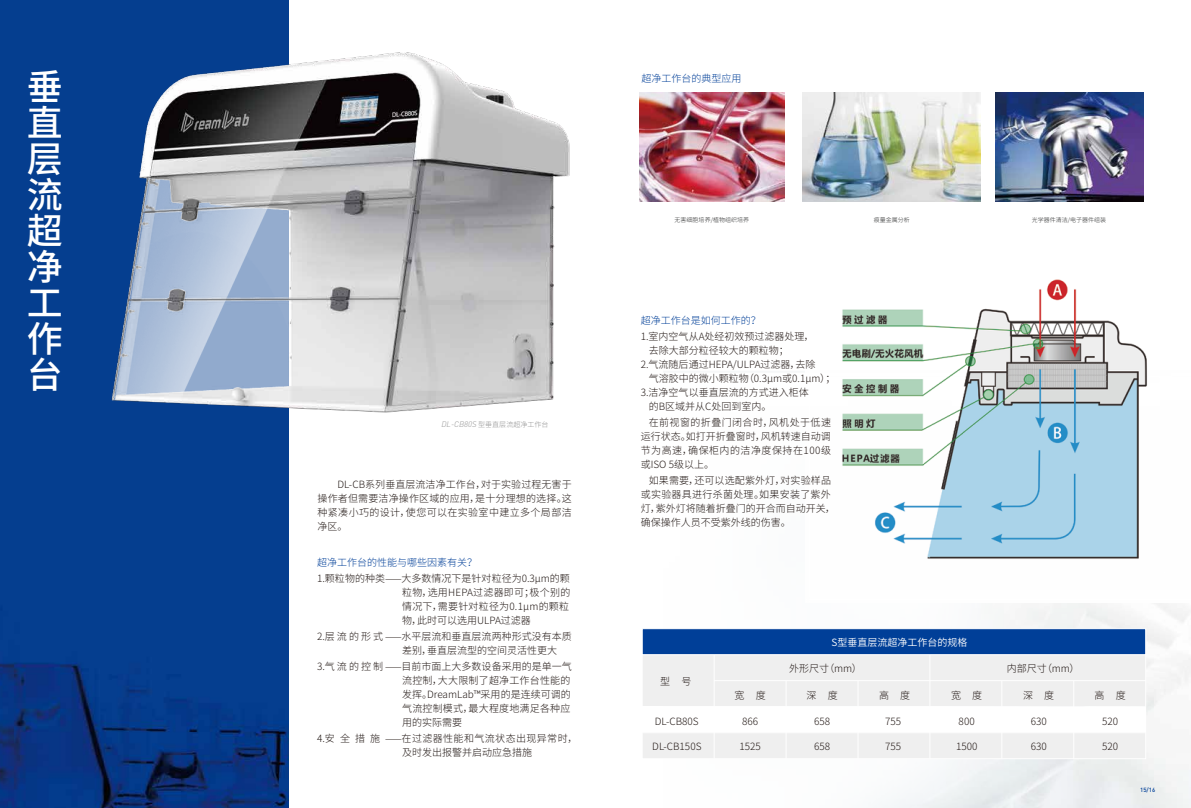
<style>
.page{position:relative;width:1191px;height:808px;background:#fff}
.page>*{position:absolute;margin:0;border:0;box-sizing:border-box;transform-origin:0 0}
.t1{font:500 36px/36px "Source Han Sans CN";color:#fff;text-align:justify}
.t2{font:300 10px/14px "Source Han Sans CN";color:#221815}
.t3{font:300 10px "Source Han Sans CN";color:#003f98}
.t4{font:300 10px/14px "Source Han Sans CN";letter-spacing:.04em;color:#221815}
.t5{font:10px "Source Han Sans CN";color:#fff}
.t6{font:300 7px "Source Han Sans CN";color:#919191}
.t7{font:300 6px "Source Han Sans CN";color:#2a2b2b}
.t8{font:500 6px "DIN Pro";color:#003f98}
.s1{font-family:"DIN";font-style:italic;font-size:8px}
</style>
<div class="page">
<img style="left:0;top:0;width:289px;height:808px">
<div style="left:642px;top:732px;width:503px;height:26px;background:#efefef"></div>
<div style="left:642px;top:655px;width:503px;height:51px;background:#efefef"></div>
<hr style="left:642px;top:732px;width:503px;height:1px;background:#fff">
<hr style="left:714px;top:680px;width:431px;height:1px;background:#fff">
<hr style="left:1073px;top:681px;width:1px;height:78px;background:#fff">
<hr style="left:1001px;top:681px;width:1px;height:78px;background:#fff">
<hr style="left:929px;top:655px;width:1px;height:104px;background:#fff">
<hr style="left:857px;top:681px;width:1px;height:78px;background:#fff">
<hr style="left:785px;top:681px;width:1px;height:78px;background:#fff">
<hr style="left:713px;top:655px;width:1px;height:104px;background:#fff">
<div style="left:641px;top:628px;width:505px;height:27px;background:#003f98;border:1px solid #fff"></div>
<img style="left:639px;top:93px;width:145px;height:109px">
<img style="left:996px;top:93px;width:147px;height:108px">
<img style="left:802px;top:93px;width:178px;height:108px">
<img style="left:841px;top:279px;width:307px;height:281px">
<img style="left:97px;top:53px;width:473px;height:376px">
<h1 class="t1" style="left:27px;top:69px;width:36px">垂直层流超净工作台</h1>
<p class="t3" style="left:641px;top:73px;width:101px">超净工作台的典型应用</p>
<p class="t6" style="left:441px;top:420px;width:108px"><span class="s1">DL-CB80S</span> 型垂直层流超净工作台</p>
<p class="t7" style="left:674px;top:216px;width:76px">无害细胞培养/植物组织培养</p>
<p class="t7" style="left:874px;top:216px;width:37px">痕量金属分析</p>
<p class="t7" style="left:1031px;top:216px;width:76px">光学器件清洁/电子器件组装</p>
<p class="t3" style="left:641px;top:314px;width:121px">超净工作台是如何工作的？</p>
<p class="t2" style="left:641px;top:329px;width:175px">1.室内空气从A处经初效预过滤器处理，</p>
<p class="t2" style="left:649px;top:343px;width:141px">去除大部分粒径较大的颗粒物；</p>
<p class="t2" style="left:641px;top:357px;width:176px">2.气流随后通过HEPA/ULPA过滤器，去除</p>
<p class="t2" style="left:649px;top:371px;width:188px">气溶胶中的微小颗粒物（0.3μm或0.1μm）；</p>
<p class="t2" style="left:641px;top:385px;width:169px">3.洁净空气以垂直层流的方式进入柜体</p>
<p class="t2" style="left:649px;top:399px;width:124px">的B区域并从C处回到室内。</p>
<p class="t2" style="left:641px;top:415px;width:192px;text-align:justify;text-indent:8px">在前视窗的折叠门闭合时，风机处于低速运行状态。如打开折叠窗时，风机转速自动调节为高速，确保柜内的洁净度保持在100级或ISO 5级以上。</p>
<p class="t2" style="left:641px;top:473px;width:196px;text-indent:8px">如果需要，还可以选配紫外灯，对实验样品或实验器具进行杀菌处理。如果安装了紫外灯，紫外灯将随着折叠门的开合而自动开关，确保操作人员不受紫外线的伤害。</p>
<p class="t2" style="left:317px;top:478px;width:256px;text-align:justify;text-indent:20px">DL-CB系列垂直层流洁净工作台，对于实验过程无害于操作者但需要洁净操作区域的应用，是十分理想的选择。这种紧凑小巧的设计，使您可以在实验室中建立多个局部洁净区。</p>
<p class="t3" style="left:317px;top:557px;width:161px">超净工作台的性能与哪些因素有关？</p>
<p class="t2" style="left:402px;top:572px;width:170px;text-indent:-85px">1.颗粒物的种类⸺大多数情况下是针对粒径为0.3μm的颗粒物，选用HEPA过滤器即可；极个别的情况下，需要针对粒径为0.1μm的颗粒物，此时可以选用ULPA过滤器</p>
<p class="t2" style="left:402px;top:630px;width:171px;text-indent:-85px">2.层流的形式 ⸺水平层流和垂直层流两种形式没有本质差别，垂直层流型的空间灵活性更大</p>
<p class="t2" style="left:402px;top:660px;width:171px;text-indent:-85px">3.气流的控制 ⸺目前市面上大多数设备采用的是单一气流控制，大大限制了超净工作台性能的发挥。DreamLab™采用的是连续可调的气流控制模式，最大程度地满足各种应用的实际需要</p>
<p class="t4" style="left:402px;top:732px;width:177px;text-indent:-85px">4.安全措施 ⸺在过滤器性能和气流状态出现异常时，及时发出报警并启动应急措施</p>
<p class="t2" style="left:660px;top:674px;width:33px">型 号</p>
<p class="t2" style="left:655px;top:714px;width:45px">DL-CB80S</p>
<p class="t2" style="left:652px;top:740px;width:51px">DL-CB150S</p>
<p class="t5" style="left:831px;top:637px;width:137px">S型垂直层流超净工作台的规格</p>
<p class="t2" style="left:789px;top:662px;width:74px">外形尺寸（mm）</p>
<p class="t2" style="left:1006px;top:662px;width:74px">内部尺寸（mm）</p>
<p class="t2" style="left:734px;top:688px;width:33px">宽 度</p>
<p class="t2" style="left:742px;top:714px;width:18px">866</p>
<p class="t2" style="left:814px;top:714px;width:18px">658</p>
<p class="t2" style="left:885px;top:714px;width:18px">755</p>
<p class="t2" style="left:958px;top:714px;width:18px">800</p>
<p class="t2" style="left:1030px;top:714px;width:18px">630</p>
<p class="t2" style="left:1102px;top:714px;width:18px">520</p>
<p class="t2" style="left:739px;top:740px;width:23px">1525</p>
<p class="t2" style="left:814px;top:740px;width:18px">658</p>
<p class="t2" style="left:885px;top:740px;width:18px">755</p>
<p class="t2" style="left:956px;top:740px;width:23px">1500</p>
<p class="t2" style="left:1030px;top:740px;width:18px">630</p>
<p class="t2" style="left:1102px;top:740px;width:18px">520</p>
<p class="t2" style="left:951px;top:688px;width:33px">宽 度</p>
<p class="t2" style="left:1023px;top:688px;width:33px">深 度</p>
<p class="t2" style="left:1094px;top:688px;width:33px">高 度</p>
<p class="t2" style="left:806px;top:688px;width:33px">深 度</p>
<p class="t2" style="left:879px;top:688px;width:33px">高 度</p>
<p class="t8" style="left:1140px;top:785px;width:17px">15/16</p>
</div>
